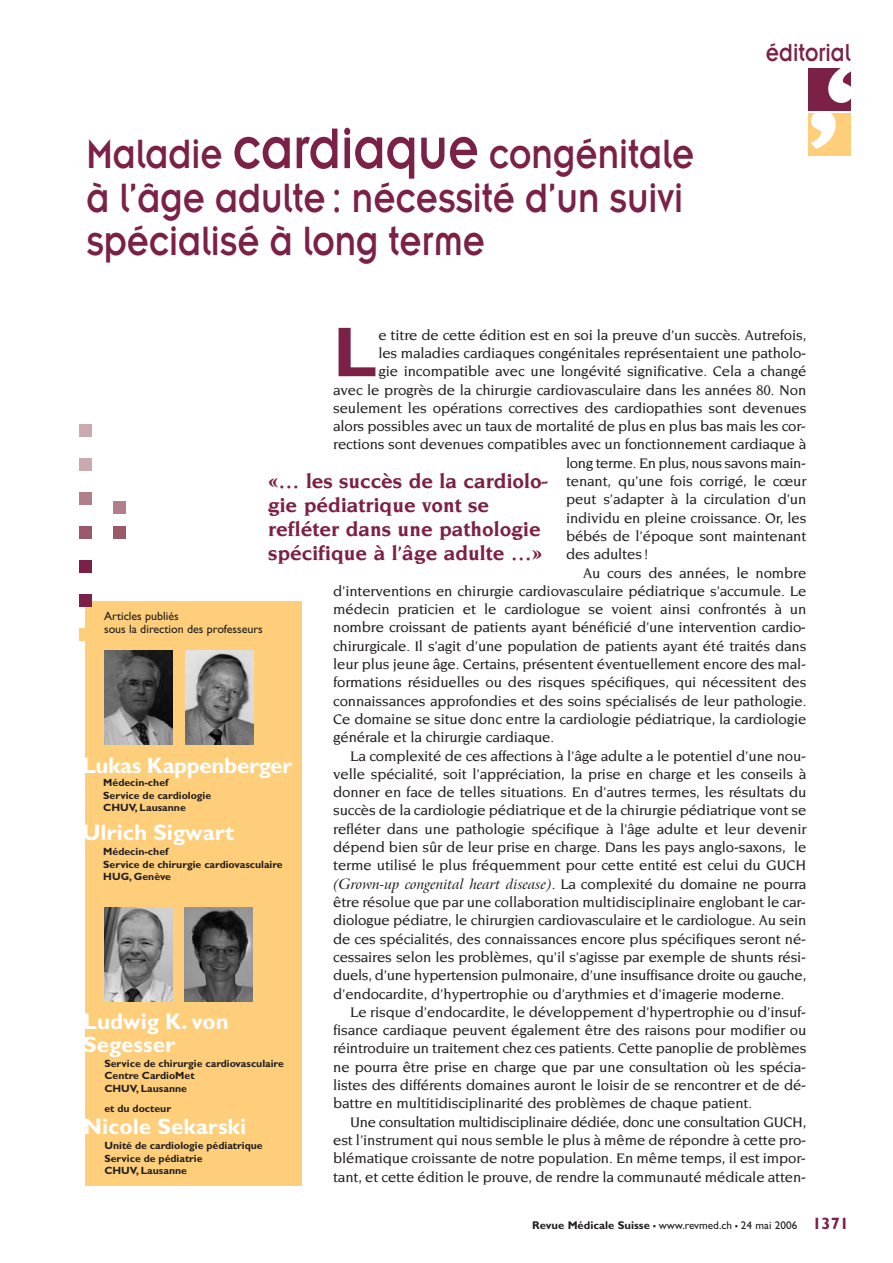
<style>
.page{position:relative;width:893px;height:1263px;background:#fff}
.page>*{position:absolute;margin:0;border:0;box-sizing:border-box;transform-origin:0 0}
.t1{font:137.7px "Meta Plus";color:#fff;scale:1.15 1}
.t2{font:700 70.95px "Gill Sans";color:#7b2047}
.t3{font:45px/43.5px "Insignia";color:#7b2047;scale:.83 1}
.t4{font:27px "Insignia";color:#7b2047;scale:.83 1}
.t5{font:700 22.5px/22.5px "Gill Sans";color:#fff}
.t6{font:700 22.5px "Gill Sans";letter-spacing:-.02em;color:#fff}
.t7{font:700 21px/24px "Novarese";color:#7b2047}
.t8{font:500 15px/18.3px "Novarese";letter-spacing:-.01em;color:#231f20;text-align:justify}
.t9{font:italic 14.25px "Arrus BT";letter-spacing:-.01em;color:#231f20;scale:1.05 1}
.t10{font:12px/13.5px "Gill Sans";color:#231f20}
.t11{font:11.25px "Gill Sans";color:#231f20}
.t12{font:700 10.5px/12.8px "Gill Sans";color:#231f20}
.s1{font-size:63px}
.s2{font-family:"Novarese";font-weight:500;font-style:normal;font-size:15px}
.s3{font-weight:700}
.s4{font-weight:700;font-size:16.5px}
.s5{font-weight:700;font-size:16.5px;color:#7b2047}
</style>
<div class="page">
<div style="left:808px;top:113px;width:42px;height:43px;background:#fece7a"></div>
<div style="left:808px;top:68px;width:42px;height:43px;background:#7b2047"></div>
<div style="left:85px;top:601px;width:217px;height:585px;background:#fece7a"></div>
<img style="left:185px;top:908px;width:68px;height:93px">
<img style="left:105px;top:651px;width:68px;height:93px">
<img style="left:185px;top:651px;width:68px;height:93px">
<img style="left:104px;top:907px;width:68px;height:94px">
<div style="left:79px;top:458px;width:13px;height:13px;background:#caaaaf"></div>
<div style="left:79px;top:424px;width:13px;height:13px;background:#caaaaf"></div>
<div style="left:79px;top:492px;width:13px;height:13px;background:#b07f89"></div>
<div style="left:79px;top:526px;width:13px;height:13px;background:#985a6a"></div>
<div style="left:113px;top:501px;width:13px;height:13px;background:#b07f89"></div>
<div style="left:113px;top:526px;width:13px;height:13px;background:#985a6a"></div>
<div style="left:79px;top:560px;width:13px;height:13px;background:#7b2047"></div>
<div style="left:79px;top:594px;width:13px;height:13px;background:#7b2047"></div>
<div style="left:79px;top:628px;width:13px;height:13px;background:#fece7a"></div>
<h3 class="t4" style="left:766px;top:39px;width:104px">éditorial</h3>
<h3 class="t3" style="left:87px;top:132px;width:734px">Maladie <span class="s1">cardiaque</span> congénitale à l’âge adulte : nécessité d’un suivi spécialisé à long terme</h3>
<h1 class="t1" style="left:820px;top:35px;width:38px">‘</h1>
<h1 class="t1" style="left:843px;top:179px;width:38px;rotate:-180deg">‘</h1>
<h2 class="t2" style="left:333px;top:325px;width:45px">L</h2>
<p class="t8" style="left:378px;top:326px;width:430px">e titre de cette édition est en soi la preuve d’un succès. Autrefois,</p>
<p class="t8" style="left:378px;top:345px;width:429px">les maladies cardiaques congénitales représentaient une patholo-</p>
<p class="t8" style="left:378px;top:363px;width:430px">gie incompatible avec une longévité significative. Cela a changé</p>
<p class="t8" style="left:333px;top:381px;width:475px">avec le progrès de la chirurgie cardiovasculaire dans les années 80. Non</p>
<p class="t8" style="left:333px;top:399px;width:475px">seulement les opérations correctives des cardiopathies sont devenues</p>
<p class="t8" style="left:333px;top:418px;width:474px">alors possibles avec un taux de mortalité de plus en plus bas mais les cor-</p>
<p class="t8" style="left:333px;top:436px;width:475px">rections sont devenues compatibles avec un fonctionnement cardiaque à</p>
<p class="t8" style="left:566px;top:454px;width:242px">long terme. En plus, nous savons main-</p>
<p class="t8" style="left:566px;top:473px;width:242px">tenant, qu’une fois corrigé, le cœur</p>
<p class="t8" style="left:566px;top:491px;width:242px">peut s’adapter à la circulation d’un</p>
<p class="t8" style="left:566px;top:509px;width:242px">individu en pleine croissance. Or, les</p>
<p class="t8" style="left:566px;top:528px;width:242px">bébés de l’époque sont maintenant</p>
<p class="t8" style="left:566px;top:546px;width:84px">des adultes !</p>
<p class="t8" style="left:583px;top:564px;width:225px">Au cours des années, le nombre</p>
<p class="t8" style="left:333px;top:582px;width:475px">d’interventions en chirurgie cardiovasculaire pédiatrique s’accumule. Le</p>
<p class="t8" style="left:333px;top:601px;width:475px">médecin praticien et le cardiologue se voient ainsi confrontés à un</p>
<p class="t8" style="left:333px;top:619px;width:474px">nombre croissant de patients ayant bénéficié d’une intervention cardio-</p>
<p class="t8" style="left:333px;top:637px;width:475px">chirurgicale. Il s’agit d’une population de patients ayant été traités dans</p>
<p class="t8" style="left:333px;top:656px;width:475px">leur plus jeune âge. Certains, présentent éventuellement encore des mal-</p>
<p class="t8" style="left:333px;top:674px;width:475px">formations résiduelles ou des risques spécifiques, qui nécessitent des</p>
<p class="t8" style="left:333px;top:692px;width:475px">connaissances approfondies et des soins spécialisés de leur pathologie.</p>
<p class="t8" style="left:333px;top:711px;width:475px">Ce domaine se situe donc entre la cardiologie pédiatrique, la cardiologie</p>
<p class="t8" style="left:333px;top:729px;width:223px">générale et la chirurgie cardiaque.</p>
<p class="t8" style="left:350px;top:747px;width:458px">La complexité de ces affections à l’âge adulte a le potentiel d’une nou-</p>
<p class="t8" style="left:333px;top:765px;width:475px">velle spécialité, soit l’appréciation, la prise en charge et les conseils à</p>
<p class="t8" style="left:333px;top:784px;width:475px">donner en face de telles situations. En d’autres termes, les résultats du</p>
<p class="t8" style="left:333px;top:802px;width:475px">succès de la cardiologie pédiatrique et de la chirurgie pédiatrique vont se</p>
<p class="t8" style="left:333px;top:820px;width:475px">refléter dans une pathologie spécifique à l’âge adulte et leur devenir</p>
<p class="t8" style="left:333px;top:839px;width:475px">dépend bien sûr de leur prise en charge. Dans les pays anglo-saxons, le</p>
<p class="t8" style="left:333px;top:857px;width:475px">terme utilisé le plus fréquemment pour cette entité est celui du GUCH</p>
<p class="t9" style="left:333px;top:875px;width:452px">(Grown-up congenital heart disease)<span class="s2">. La complexité du domaine ne pourra</span></p>
<p class="t8" style="left:333px;top:894px;width:475px">être résolue que par une collaboration multidisciplinaire englobant le car&shy;diologue pédiatre, le chirurgien cardiovasculaire et le cardiologue. Au sein de ces spécialités, des connaissances encore plus spécifiques seront né&shy;cessaires selon les problèmes, qu’il s’agisse par exemple de shunts rési&shy;duels, d’une hypertension pulmonaire, d’une insuffisance droite ou gauche, d’endocardite, d’hypertrophie ou d’arythmies et d’imagerie moderne.</p>
<p class="t8" style="left:333px;top:1003px;width:475px;text-indent:17px">Le risque d’endocardite, le développement d’hypertrophie ou d’insuf&shy;fisance cardiaque peuvent également être des raisons pour modifier ou réintroduire un traitement chez ces patients. Cette panoplie de problèmes ne pourra être prise en charge que par une consultation où les spécia&shy;listes des différents domaines auront le loisir de se rencontrer et de dé&shy;battre en multitidisciplinarité des problèmes de chaque patient.</p>
<p class="t8" style="left:333px;top:1113px;width:475px;text-indent:17px">Une consultation multidisciplinaire dédiée, donc une consultation GUCH, est l’instrument qui nous semble le plus à même de répondre à cette pro&shy;blématique croissante de notre population. En même temps, il est impor&shy;tant, et cette édition le prouve, de rendre la communauté médicale atten-</p>
<h3 class="t7" style="left:268px;top:470px;width:281px">«… les succès de la cardiolo&shy;gie pédiatrique vont se refléter dans une pathologie spécifique à l’âge adulte …»</h3>
<p class="t10" style="left:104px;top:610px;width:160px">Articles publiés<br>sous la direction des professeurs</p>
<h3 class="t6" style="left:82px;top:757px;width:212px">Lukas Kappenberger</h3>
<p class="t12" style="left:103px;top:777px;width:109px">Médecin-chef<br>Service de cardiologie<br>CHUV, Lausanne</p>
<h3 class="t5" style="left:82px;top:823px;width:154px">Ulrich Sigwart</h3>
<p class="t12" style="left:103px;top:846px;width:181px">Médecin-chef<br>Service de chirurgie cardiovasculaire<br>HUG, Genève</p>
<h3 class="t5" style="left:83px;top:1012px;width:147px">Ludwig K. von<br>Segesser</h3>
<p class="t12" style="left:104px;top:1057px;width:181px">Service de chirurgie cardiovasculaire<br>Centre CardioMet<br>CHUV, Lausanne</p>
<p class="t12" style="left:104px;top:1102px;width:68px">et du docteur</p>
<h3 class="t5" style="left:83px;top:1117px;width:164px">Nicole Sekarski</h3>
<p class="t12" style="left:104px;top:1140px;width:160px">Unité de cardiologie pédiatrique<br>Service de pédiatrie<br>CHUV, Lausanne</p>
<p class="t11" style="left:532px;top:1221px;width:318px"><span class="s3">Revue Médicale Suisse</span> <span class="s4">–</span> www.revmed.ch <span class="s4">–</span> 24 mai 2006 <span class="s5">1371</span></p>
</div>
